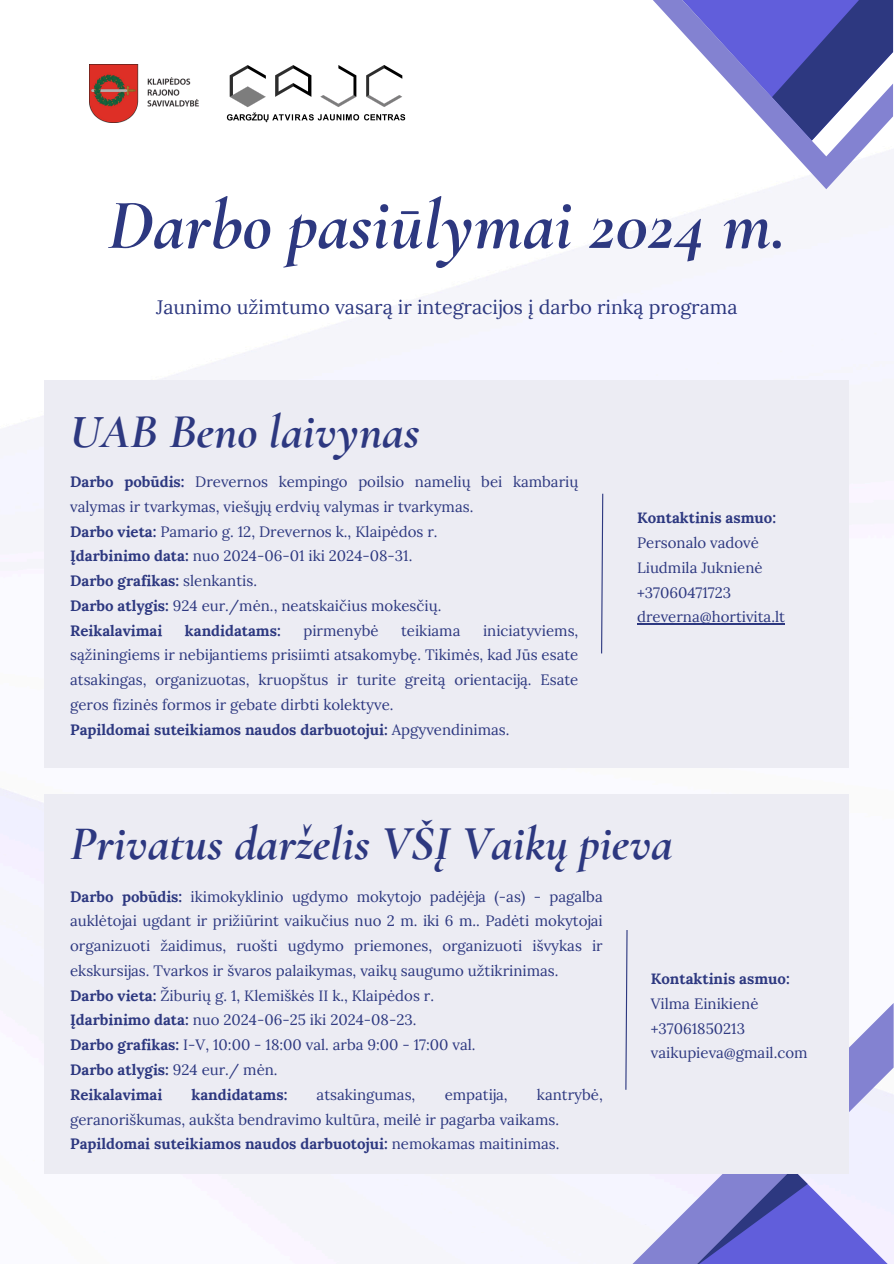
<style>
.page{position:relative;width:894px;height:1264px;background:#fff}
.page>*{position:absolute;margin:0;border:0;box-sizing:border-box;transform-origin:0 0}
.t1{font:italic 700 71.55px "Cormorant Garamond";color:#2d3880}
.t2{font:italic 700 49.05px "Cormorant Garamond";color:#2d3880}
.t3{font:19.65px "Lora";color:#2d3880}
.t4{font:15px/24.8px "Lora";color:#2d3880}
.t5{font:700 15px "Lora";color:#2d3880}
.s1{font-weight:700}
.s2{font-weight:400}
</style>
<div class="page">
<img style="left:0;top:0;width:893px;height:1002px">
<svg style="left:650px;top:0;width:242px;height:189px"></svg>
<svg style="left:633px;top:1002px;width:260px;height:261px;fill:#f0f0fd"></svg>
<svg style="left:691px;top:1168px;width:202px;height:95px"></svg>
<img style="left:89px;top:64px;width:121px;height:58px">
<img style="left:226px;top:64px;width:179px;height:58px">
<div style="left:44px;top:380px;width:804px;height:387px;background:#ececf3"></div>
<hr style="left:637px;top:623px;width:147px;height:1px;background:#2d3880">
<svg style="left:601px;top:493px;width:2px;height:161px"></svg>
<div style="left:44px;top:794px;width:804px;height:380px;background:#ececf3"></div>
<svg style="left:625px;top:930px;width:3px;height:160px"></svg>
<p class="t1" style="left:107px;top:182px;width:680px">Darbo pasiūlymai 2024 m.</p>
<h1 class="t3" style="left:156px;top:294px;width:582px">Jaunimo užimtumo vasarą ir integracijos į darbo rinką programa</h1>
<h3 class="t2" style="left:70px;top:402px;width:351px">UAB Beno laivynas</h3>
<h2 class="t4" style="left:70px;top:469px;width:509px"><span class="s1">Darbo pobūdis:</span> Drevernos kempingo poilsio namelių bei kambarių valymas ir tvarkymas, viešųjų erdvių valymas ir tvarkymas.</h2>
<p class="t4" style="left:70px;top:518px;width:369px"><span class="s1">Darbo vieta:</span> Pamario g. 12, Drevernos k., Klaipėdos r.</p>
<p class="t4" style="left:70px;top:543px;width:344px"><span class="s1">Įdarbinimo data:</span> nuo 2024-06-01 iki 2024-08-31.</p>
<p class="t5" style="left:70px;top:571px;width:188px">Darbo grafikas: <span class="s2">slenkantis.</span></p>
<p class="t4" style="left:70px;top:593px;width:372px"><span class="s1">Darbo atlygis:</span> 924 eur./mėn., neatskaičius mokesčių.</p>
<p class="t5" style="left:70px;top:620px;width:94px">Reikalavimai</p>
<p class="t5" style="left:185px;top:620px;width:97px">kandidatams:</p>
<p class="t4" style="left:303px;top:617px;width:77px">pirmenybė</p>
<p class="t4" style="left:401px;top:617px;width:61px">teikiama</p>
<p class="t4" style="left:70px;top:617px;width:509px;text-align:justify;text-indent:413px">iniciatyviems, sąžiningiems ir nebijantiems prisiimti atsakomybę. Tikimės, kad Jūs esate atsakingas, organizuotas, kruopštus ir turite greitą orientaciją. Esate geros fizinės formos ir gebate dirbti kolektyve.</p>
<p class="t5" style="left:70px;top:719px;width:440px">Papildomai suteikiamos naudos darbuotojui: <span class="s2">Apgyvendinimas.</span></p>
<p class="t5" style="left:637px;top:508px;width:140px">Kontaktinis asmuo:</p>
<p class="t4" style="left:637px;top:530px;width:123px">Personalo vadovė</p>
<p class="t4" style="left:637px;top:555px;width:127px">Liudmila Juknienė</p>
<p class="t4" style="left:637px;top:579px;width:149px">+37060471723 dreverna@hortivita.lt</p>
<p class="t2" style="left:70px;top:814px;width:604px">Privatus darželis VŠĮ Vaikų pieva</p>
<h2 class="t4" style="left:70px;top:883px;width:534px;text-align:justify"><span class="s1">Darbo pobūdis:</span> ikimokyklinio ugdymo mokytojo padėjėja (-as) - pagalba auklėtojai ugdant ir prižiūrint vaikučius nuo 2 m. iki 6 m.. Padėti mokytojai organizuoti žaidimus, ruošti ugdymo priemones, organizuoti išvykas ir ekskursijas. Tvarkos ir švaros palaikymas, vaikų saugumo užtikrinimas.</h2>
<p class="t4" style="left:70px;top:982px;width:365px"><span class="s1">Darbo vieta:</span> Žiburių g. 1, Klemiškės II k., Klaipėdos r.</p>
<p class="t4" style="left:70px;top:1007px;width:348px"><span class="s1">Įdarbinimo data:</span> nuo 2024-06-25 iki 2024-08-23.</p>
<p class="t4" style="left:70px;top:1032px;width:407px"><span class="s1">Darbo grafikas:</span> I-V, 10:00 - 18:00 val. arba 9:00 - 17:00 val.</p>
<p class="t5" style="left:70px;top:1059px;width:209px">Darbo atlygis: <span class="s2">924 eur./ mėn.</span></p>
<p class="t5" style="left:70px;top:1084px;width:94px">Reikalavimai</p>
<p class="t5" style="left:191px;top:1084px;width:97px">kandidatams:</p>
<p class="t4" style="left:316px;top:1081px;width:100px">atsakingumas,</p>
<p class="t4" style="left:444px;top:1081px;width:65px">empatija,</p>
<p class="t5" style="left:650px;top:969px;width:140px">Kontaktinis asmuo:</p>
<p class="t4" style="left:650px;top:991px;width:158px">Vilma Einikienė +37061850213 vaikupieva@gmail.com</p>
<p class="t4" style="left:70px;top:1081px;width:534px;text-indent:466px">kantrybė, geranoriškumas, aukšta bendravimo kultūra, meilė ir pagarba vaikams.</p>
<p class="t5" style="left:70px;top:1134px;width:491px">Papildomai suteikiamos naudos darbuotojui: <span class="s2">nemokamas maitinimas.</span></p>
</div>
